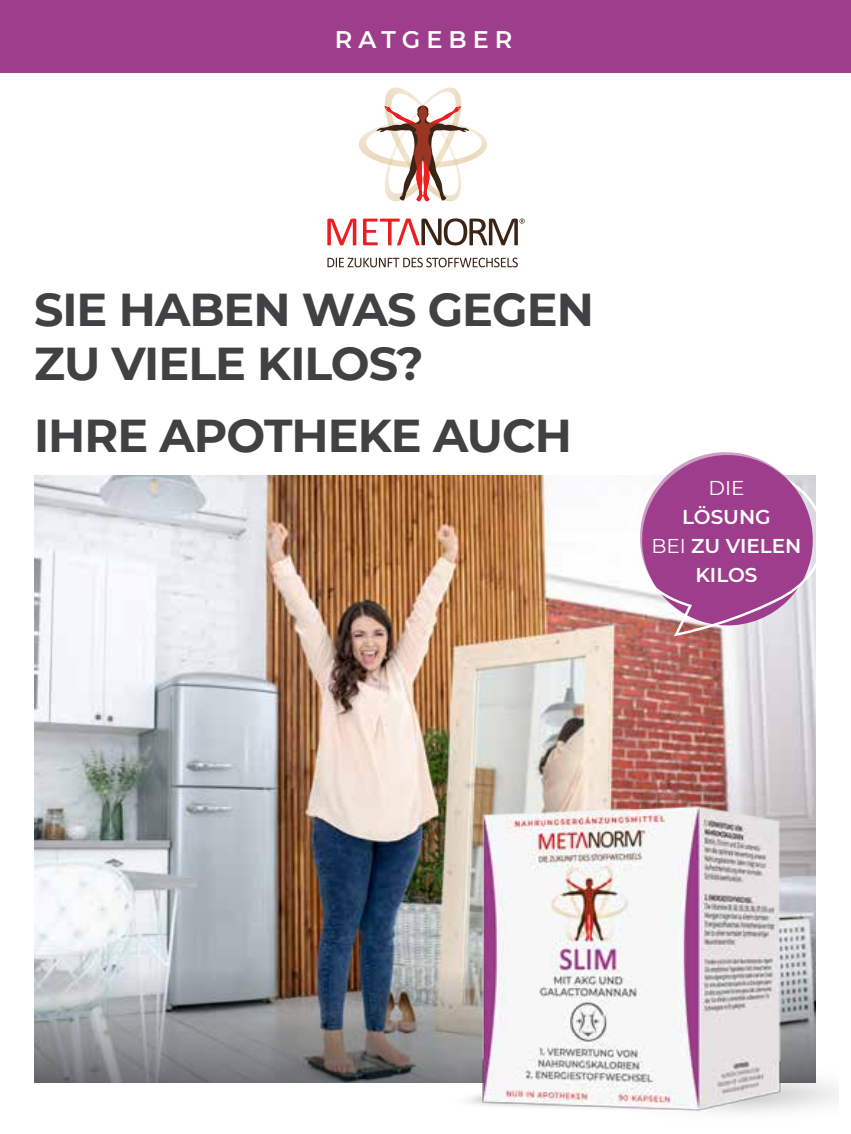
<style>
.page{position:relative;width:851px;height:1134px;background:#fff}
.page>*{position:absolute;margin:0;border:0;box-sizing:border-box;transform-origin:0 0}
.t1{font:700 46px/54px "Montserrat";letter-spacing:-.02em;color:#414042}
.t2{font:600 24px "Montserrat";letter-spacing:.25em;color:#fff}
.t3{font:600 20px/28.8px "Montserrat";color:#fff;text-align:center}
.t4{font:20px "Montserrat";color:#fff}
.s1{font-weight:400}
</style>
<div class="page">
<img style="left:35px;top:475px;width:780px;height:475px">
<svg style="left:327px;top:218px;width:197px;height:27px"></svg>
<svg style="left:358px;top:87px;width:129px;height:114px"></svg>
<svg style="left:327px;top:258px;width:191px;height:9px"></svg>
<div style="left:0;top:0;width:850px;height:72px;background:#9d3d8c"></div>
<svg style="left:627px;top:452px;width:189px;height:184px"></svg>
<svg style="left:35px;top:950px;width:288px;height:132px;background:#96989a"></svg>
<img style="left:323px;top:769px;width:515px;height:344px">
<p class="t2" style="left:335px;top:23px;width:179px">RATGEBER</p>
<p class="t1" style="left:34px;top:280px;width:561px">SIE HABEN WAS GEGEN<br>ZU VIELE KILOS?</p>
<p class="t1" style="left:34px;top:406px;width:539px">IHRE APOTHEKE AUCH</p>
<p class="t4" style="left:708px;top:475px;width:37px">DIE</p>
<p class="t3" style="left:651px;top:502px;width:151px">LÖSUNG<br><span class="s1">BEI</span> ZU VIELEN<br>KILOS</p>
</div>
